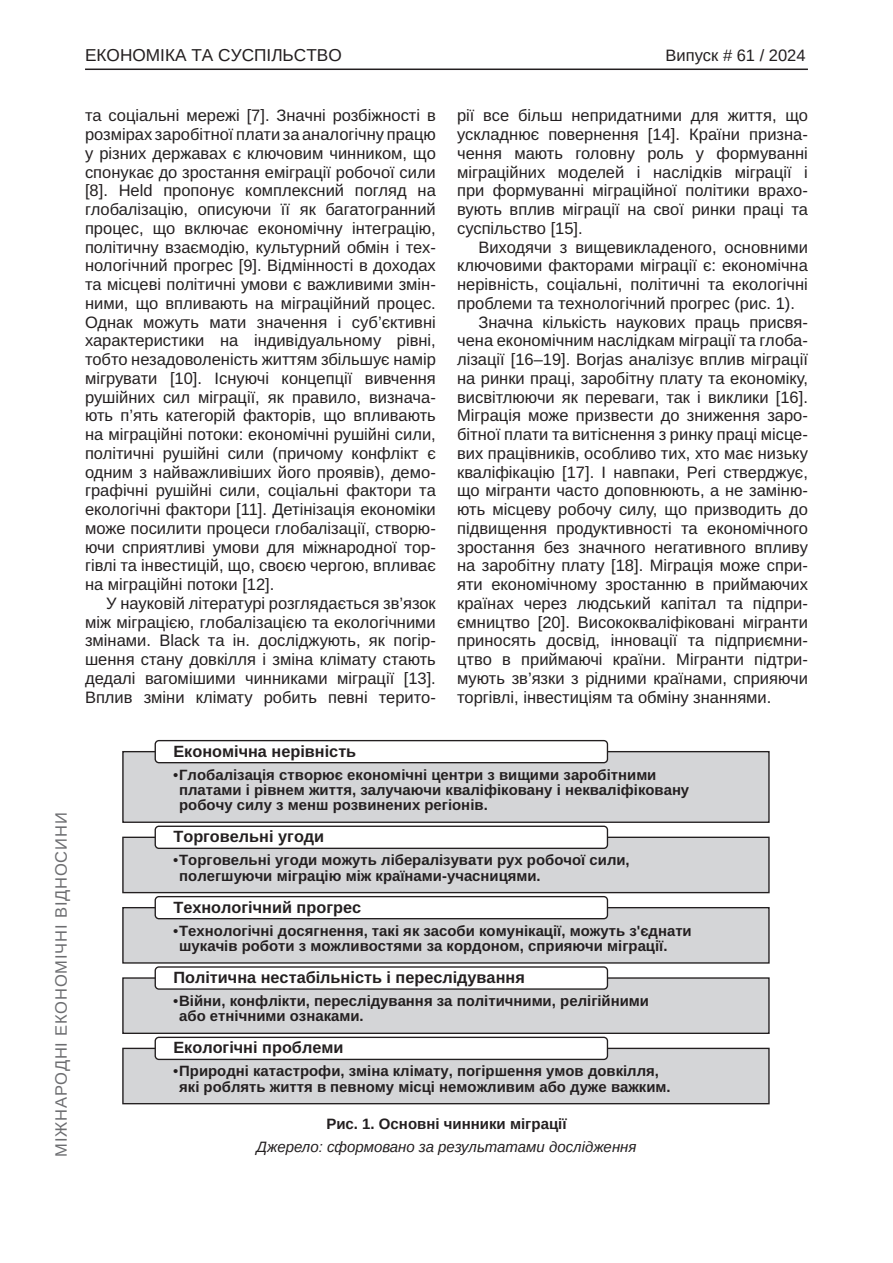
<style>
.page{position:relative;width:893px;height:1263px;background:#fff}
.page>*{position:absolute;margin:0;border:0;box-sizing:border-box;transform-origin:0 0}
.t1{font:17.25px "Arimo";color:#231f20}
.Текст_основной_G{font:16.5px/18.8px "Arimo";color:#231f20;text-align:justify}
.t2{font:16.5px "Arimo";letter-spacing:.05em;color:#6c6d70}
.t3{font:16.5px "Arimo";color:#231f20}
.t4{font:700 16.2px "Arimo";color:#231f20}
.Джерело{font:italic 15px "Arimo";color:#231f20}
.Рисунок_N{font:700 15px "Arimo";color:#231f20}
.t5{font:700 14.85px/15.5px "Arimo";color:#231f20}
.s1{font-family:"Arimo Roman";font-weight:400}
</style>
<div class="page">
<hr style="left:85px;top:69px;width:723px;height:1px;background:#231f20">
<div style="left:123px;top:752px;width:646px;height:70px;background:#d0d1d3"></div>
<div style="left:122px;top:751px;width:648px;height:72px;border:1px solid #231f20"></div>
<div style="left:155px;top:740px;width:453px;height:23px;background:#fff;border:1px solid #231f20;border-radius:4px"></div>
<div style="left:123px;top:837px;width:646px;height:55px;background:#d0d1d3"></div>
<div style="left:122px;top:837px;width:648px;height:56px;border:1px solid #231f20"></div>
<div style="left:155px;top:826px;width:453px;height:23px;background:#fff;border:1px solid #231f20;border-radius:4px"></div>
<div style="left:123px;top:908px;width:646px;height:55px;background:#d0d1d3"></div>
<div style="left:122px;top:907px;width:648px;height:57px;border:1px solid #231f20"></div>
<div style="left:155px;top:896px;width:453px;height:23px;background:#fff;border:1px solid #231f20;border-radius:4px"></div>
<div style="left:123px;top:978px;width:646px;height:55px;background:#d0d1d3"></div>
<div style="left:122px;top:977px;width:648px;height:57px;border:1px solid #231f20"></div>
<div style="left:155px;top:966px;width:453px;height:24px;background:#fff;border:1px solid #231f20;border-radius:4px"></div>
<div style="left:123px;top:1048px;width:646px;height:56px;background:#d0d1d3"></div>
<div style="left:122px;top:1048px;width:648px;height:56px;border:1px solid #231f20"></div>
<div style="left:155px;top:1037px;width:453px;height:23px;background:#fff;border:1px solid #231f20;border-radius:4px"></div>
<p class="t1" style="left:85px;top:45px;width:258px">ЕКОНОМІКА ТА СУСПІЛЬСТВО</p>
<p class="t3" style="left:665px;top:46px;width:142px">Випуск # 61 / 2024</p>
<p class="Текст_основной_G" style="left:85px;top:106px;width:352px">та соціальні мережі [7]. Значні розбіжності в розмірах заробітної плати за аналогічну працю у різних державах є ключовим чинником, що спонукає до зростання еміграції робочої сили [8]. Held пропонує комплексний погляд на глобалізацію, описуючи її як багатогранний процес, що включає економічну інтеграцію, політичну взаємодію, культурний обмін і тех&shy;нологічний прогрес [9]. Відмінності в доходах та місцеві політичні умови є важливими змін&shy;ними, що впливають на міграційний процес.<br>Однак можуть мати значення і суб’єктивні характеристики на індивідуальному рівні, тобто незадоволеність життям збільшує намір мігрувати [10]. Існуючі концепції вивчення рушійних сил міграції, як правило, визнача&shy;ють п’ять категорій факторів, що впливають на міграційні потоки: економічні рушійні сили, політичні рушійні сили (причому конфлікт є одним з найважливіших його проявів), демо&shy;графічні рушійні сили, соціальні фактори та екологічні фактори [11]. Детінізація економіки може посилити процеси глобалізації, створю&shy;ючи сприятливі умови для міжнародної тор&shy;гівлі та інвестицій, що, своєю чергою, впливає на міграційні потоки [12].</p>
<p class="Текст_основной_G" style="left:85px;top:594px;width:352px;text-indent:21px">У науковій літературі розглядається зв’язок між міграцією, глобалізацією та екологічними змінами. Black та ін. досліджують, як погір&shy;шення стану довкілля і зміна клімату стають дедалі вагомішими чинниками міграції [13].<br>Вплив зміни клімату робить певні терито-</p>
<p class="Текст_основной_G" style="left:457px;top:106px;width:352px">рії все більш непридатними для життя, що ускладнює повернення [14]. Країни призна&shy;чення мають головну роль у формуванні міграційних моделей і наслідків міграції і при формуванні міграційної політики врахо&shy;вують вплив міграції на свої ринки праці та суспільство [15].</p>
<p class="Текст_основной_G" style="left:457px;top:238px;width:352px;text-indent:21px">Виходячи з вищевикладеного, основними ключовими факторами міграції є: економічна нерівність, соціальні, політичні та екологічні проблеми та технологічний прогрес (рис. 1).</p>
<p class="Текст_основной_G" style="left:457px;top:313px;width:352px;text-indent:21px">Значна кількість наукових праць присвя&shy;чена економічним наслідкам міграції та глоба&shy;лізації [16–19]. Borjas аналізує вплив міграції на ринки праці, заробітну плату та економіку, висвітлюючи як переваги, так і виклики [16].<br>Міграція може призвести до зниження заро&shy;бітної плати та витіснення з ринку праці місце&shy;вих працівників, особливо тих, хто має низьку кваліфікацію [17]. І навпаки, Peri стверджує, що мігранти часто доповнюють, а не заміню&shy;ють місцеву робочу силу, що призводить до підвищення продуктивності та економічного зростання без значного негативного впливу на заробітну плату [18]. Міграція може спри&shy;яти економічному зростанню в приймаючих країнах через людський капітал та підпри&shy;ємництво [20]. Висококваліфіковані мігранти приносять досвід, інновації та підприємни&shy;цтво в приймаючі країни. Мігранти підтри&shy;мують зв’язки з рідними країнами, сприяючи торгівлі, інвестиціям та обміну знаннями.</p>
<p class="t2" style="left:52px;top:1157px;width:346px;rotate:-90deg">МІЖНАРОДНІ ЕКОНОМІЧНІ ВІДНОСИНИ</p>
<p class="t4" style="left:173px;top:740px;width:184px">Економічна нерівність</p>
<p class="t5" style="left:179px;top:767px;width:512px;text-indent:-6px"><span class="s1">•</span>Глобалізація створює економічні центри з вищими заробітними платами і рівнем життя, залучаючи кваліфіковану і некваліфіковану робочу силу з менш розвинених регіонів.</p>
<p class="t4" style="left:173px;top:825px;width:152px">Торговельні угоди</p>
<p class="t5" style="left:179px;top:852px;width:452px;text-indent:-6px"><span class="s1">•</span>Торговельні угоди можуть лібералізувати рух робочої сили, полегшуючи міграцію між країнами-учасницями.</p>
<p class="t4" style="left:173px;top:896px;width:189px">Технологічний прогрес</p>
<p class="t5" style="left:179px;top:923px;width:514px;text-indent:-6px"><span class="s1">•</span>Технологічні досягнення, такі як засоби комунікації, можуть з'єднати шукачів роботи з можливостями за кордоном, сприяючи міграції.</p>
<p class="t4" style="left:173px;top:966px;width:353px">Політична нестабільність і переслідування</p>
<p class="t5" style="left:179px;top:993px;width:471px;text-indent:-6px"><span class="s1">•</span>Війни, конфлікти, переслідування за політичними, релігійними або етнічними ознаками.</p>
<p class="t4" style="left:173px;top:1036px;width:172px">Екологічні проблеми</p>
<p class="t5" style="left:179px;top:1064px;width:493px;text-indent:-6px"><span class="s1">•</span>Природні катастрофи, зміна клімату, погіршення умов довкілля, які роблять життя в певному місці неможливим або дуже важким.</p>
<p class="Рисунок_N" style="left:326px;top:1113px;width:242px">Рис. 1. Основні чинники міграції</p>
<p class="Джерело" style="left:256px;top:1137px;width:382px">Джерело: сформовано за результатами дослідження</p>
</div>
